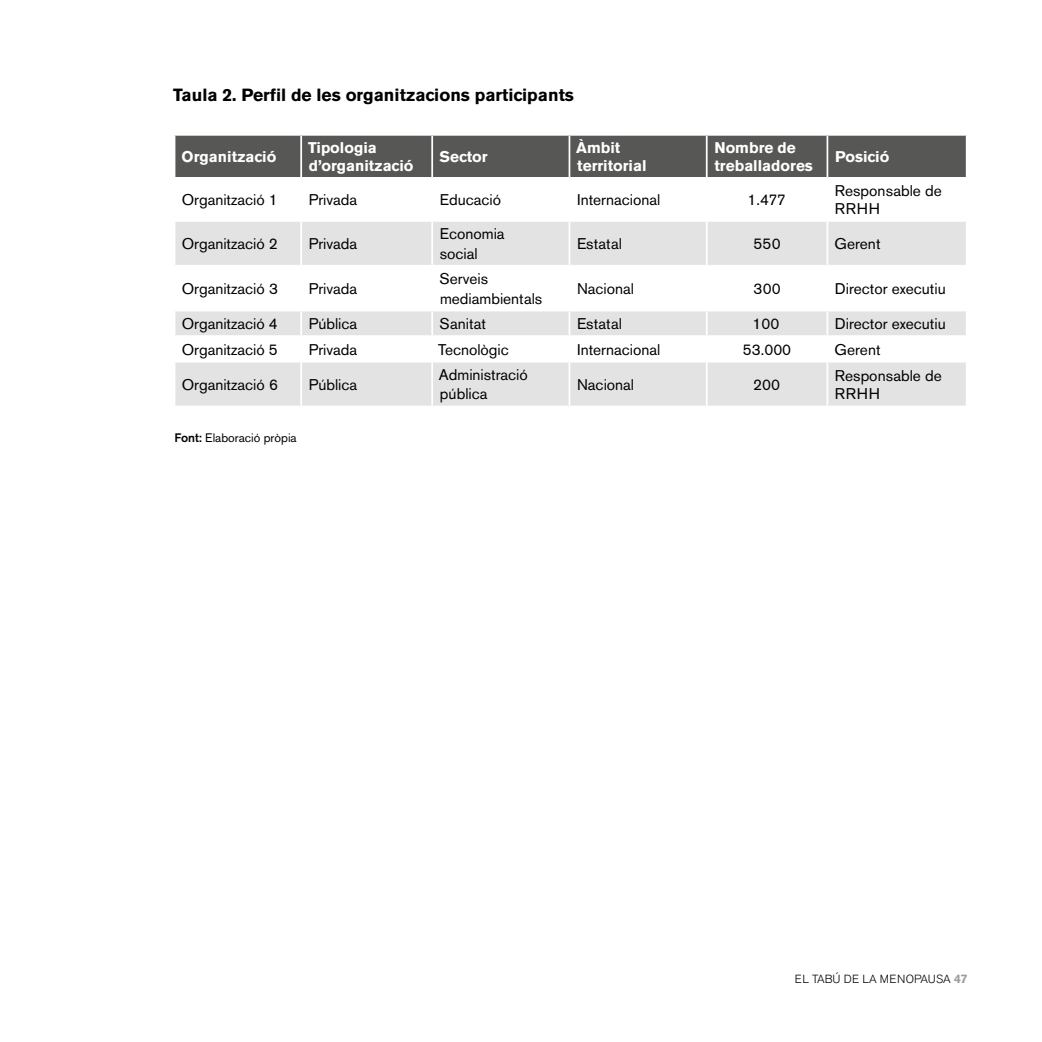
<style>
.page{position:relative;width:1042px;height:1042px;background:#fff}
.page>*{position:absolute;margin:0;border:0;box-sizing:border-box;transform-origin:0 0}
.t1{font:700 17.5px "Akzidenz Grotesk BE";color:#000}
.t2{font:15.4px/19.2px "Akzidenz Grotesk BE";color:#000}
.t3{font:700 15.4px/17.5px "Akzidenz Grotesk BE";color:#fff}
.t4{font:12.25px "Akzidenz Grotesk BE";color:#000}
.t5{font:300 11.72px "Akzidenz Grotesk BE";color:#000}
.s1{font-weight:500}
.s2{font-weight:700;font-size:12.25px;color:#9d9d9c}
</style>
<div class="page">
<div style="left:175px;top:136px;width:791px;height:41px;background:#575756"></div>
<svg style="left:175px;top:222px;width:791px;height:184px;fill:#e3e3e3"></svg>
<hr style="left:174px;top:265px;width:127px;height:2px;background:#fff">
<hr style="left:301px;top:265px;width:131px;height:2px;background:#fff">
<hr style="left:432px;top:265px;width:137px;height:2px;background:#fff">
<hr style="left:569px;top:265px;width:138px;height:2px;background:#fff">
<hr style="left:707px;top:265px;width:120px;height:2px;background:#fff">
<hr style="left:827px;top:265px;width:140px;height:2px;background:#fff">
<hr style="left:174px;top:310px;width:127px;height:1px;background:#fff">
<hr style="left:301px;top:310px;width:131px;height:1px;background:#fff">
<hr style="left:432px;top:310px;width:137px;height:1px;background:#fff">
<hr style="left:569px;top:310px;width:138px;height:1px;background:#fff">
<hr style="left:707px;top:310px;width:120px;height:1px;background:#fff">
<hr style="left:827px;top:310px;width:140px;height:1px;background:#fff">
<hr style="left:174px;top:335px;width:127px;height:2px;background:#fff">
<hr style="left:301px;top:335px;width:131px;height:2px;background:#fff">
<hr style="left:432px;top:335px;width:137px;height:2px;background:#fff">
<hr style="left:569px;top:335px;width:138px;height:2px;background:#fff">
<hr style="left:707px;top:335px;width:120px;height:2px;background:#fff">
<hr style="left:827px;top:335px;width:140px;height:2px;background:#fff">
<hr style="left:174px;top:361px;width:127px;height:1px;background:#fff">
<hr style="left:301px;top:361px;width:131px;height:1px;background:#fff">
<hr style="left:432px;top:361px;width:137px;height:1px;background:#fff">
<hr style="left:569px;top:361px;width:138px;height:1px;background:#fff">
<hr style="left:707px;top:361px;width:120px;height:1px;background:#fff">
<hr style="left:827px;top:361px;width:140px;height:1px;background:#fff">
<hr style="left:300px;top:222px;width:2px;height:43px;background:#fff">
<hr style="left:431px;top:222px;width:2px;height:43px;background:#fff">
<hr style="left:568px;top:222px;width:2px;height:43px;background:#fff">
<hr style="left:706px;top:222px;width:1px;height:43px;background:#fff">
<hr style="left:826px;top:222px;width:2px;height:43px;background:#fff">
<hr style="left:300px;top:267px;width:2px;height:43px;background:#fff">
<hr style="left:431px;top:267px;width:2px;height:43px;background:#fff">
<hr style="left:568px;top:267px;width:2px;height:43px;background:#fff">
<hr style="left:706px;top:267px;width:1px;height:43px;background:#fff">
<hr style="left:826px;top:267px;width:2px;height:43px;background:#fff">
<hr style="left:300px;top:311px;width:2px;height:24px;background:#fff">
<hr style="left:431px;top:311px;width:2px;height:24px;background:#fff">
<hr style="left:568px;top:311px;width:2px;height:24px;background:#fff">
<hr style="left:826px;top:311px;width:2px;height:24px;background:#fff">
<hr style="left:300px;top:337px;width:2px;height:24px;background:#fff">
<hr style="left:431px;top:337px;width:2px;height:24px;background:#fff">
<hr style="left:568px;top:337px;width:2px;height:24px;background:#fff">
<svg style="left:706px;top:311px;width:1px;height:50px"></svg>
<hr style="left:826px;top:337px;width:2px;height:24px;background:#fff">
<hr style="left:300px;top:362px;width:2px;height:44px;background:#fff">
<hr style="left:431px;top:362px;width:2px;height:44px;background:#fff">
<hr style="left:568px;top:362px;width:2px;height:44px;background:#fff">
<hr style="left:706px;top:362px;width:1px;height:44px;background:#fff">
<hr style="left:826px;top:362px;width:2px;height:44px;background:#fff">
<hr style="left:300px;top:136px;width:2px;height:41px;background:#fff">
<hr style="left:431px;top:136px;width:2px;height:41px;background:#fff">
<hr style="left:568px;top:136px;width:2px;height:41px;background:#fff">
<hr style="left:706px;top:136px;width:1px;height:41px;background:#fff">
<hr style="left:826px;top:136px;width:2px;height:41px;background:#fff">
<p class="t1" style="left:173px;top:84px;width:402px">Taula 2. Perfil de les organitzacions participants</p>
<p class="t3" style="left:182px;top:148px;width:96px">Organització</p>
<p class="t3" style="left:308px;top:139px;width:107px">Tipologia d’organització</p>
<p class="t3" style="left:439px;top:148px;width:50px">Sector</p>
<p class="t3" style="left:576px;top:139px;width:72px">Àmbit territorial</p>
<p class="t3" style="left:714px;top:139px;width:100px">Nombre de treballadores</p>
<p class="t3" style="left:835px;top:148px;width:56px">Posició</p>
<p class="t2" style="left:182px;top:190px;width:98px">Organització 1</p>
<p class="t2" style="left:309px;top:190px;width:50px">Privada</p>
<p class="t2" style="left:440px;top:190px;width:63px">Educació</p>
<p class="t2" style="left:577px;top:190px;width:85px">Internacional</p>
<p class="t2" style="left:747px;top:190px;width:40px">1.477</p>
<p class="t2" style="left:835px;top:182px;width:108px;line-height:17.5px">Responsable de<br>RRHH</p>
<p class="t2" style="left:182px;top:234px;width:98px">Organització 2</p>
<p class="t2" style="left:309px;top:234px;width:50px">Privada</p>
<p class="t2" style="left:440px;top:224px;width:66px">Economia social</p>
<p class="t2" style="left:577px;top:234px;width:46px">Estatal</p>
<p class="t2" style="left:753px;top:234px;width:29px">550</p>
<p class="t2" style="left:834px;top:234px;width:47px">Gerent</p>
<p class="t2" style="left:182px;top:279px;width:98px">Organització 3</p>
<p class="t2" style="left:309px;top:279px;width:50px">Privada</p>
<p class="t2" style="left:439px;top:269px;width:104px">Serveis mediambientals</p>
<p class="t2" style="left:577px;top:279px;width:59px">Nacional</p>
<p class="t2" style="left:753px;top:279px;width:29px">300</p>
<p class="t2" style="left:835px;top:279px;width:112px">Director executiu</p>
<p class="t2" style="left:182px;top:314px;width:98px">Organització 4</p>
<p class="t2" style="left:309px;top:314px;width:50px">Pública</p>
<p class="t2" style="left:439px;top:314px;width:48px">Sanitat</p>
<p class="t2" style="left:577px;top:314px;width:46px">Estatal</p>
<p class="t2" style="left:752px;top:314px;width:28px">100</p>
<p class="t2" style="left:835px;top:314px;width:112px">Director executiu</p>
<p class="t2" style="left:182px;top:340px;width:98px">Organització 5</p>
<p class="t2" style="left:309px;top:340px;width:50px">Privada</p>
<p class="t2" style="left:438px;top:340px;width:72px">Tecnològic</p>
<p class="t2" style="left:577px;top:340px;width:85px">Internacional</p>
<p class="t2" style="left:743px;top:340px;width:50px">53.000</p>
<p class="t2" style="left:834px;top:340px;width:47px">Gerent</p>
<p class="t2" style="left:182px;top:375px;width:98px">Organització 6</p>
<p class="t2" style="left:309px;top:375px;width:50px">Pública</p>
<p class="t2" style="left:439px;top:365px;width:90px">Administració pública</p>
<p class="t2" style="left:577px;top:375px;width:59px">Nacional</p>
<p class="t2" style="left:753px;top:375px;width:28px">200</p>
<p class="t2" style="left:835px;top:367px;width:108px;line-height:17.5px">Responsable de<br>RRHH</p>
<p class="t4" style="left:174px;top:430px;width:124px"><span class="s1">Font:</span> Elaboració pròpia</p>
<p class="t5" style="left:795px;top:972px;width:174px">EL TABÚ DE LA MENOPAUSA <span class="s2">47</span></p>
</div>
